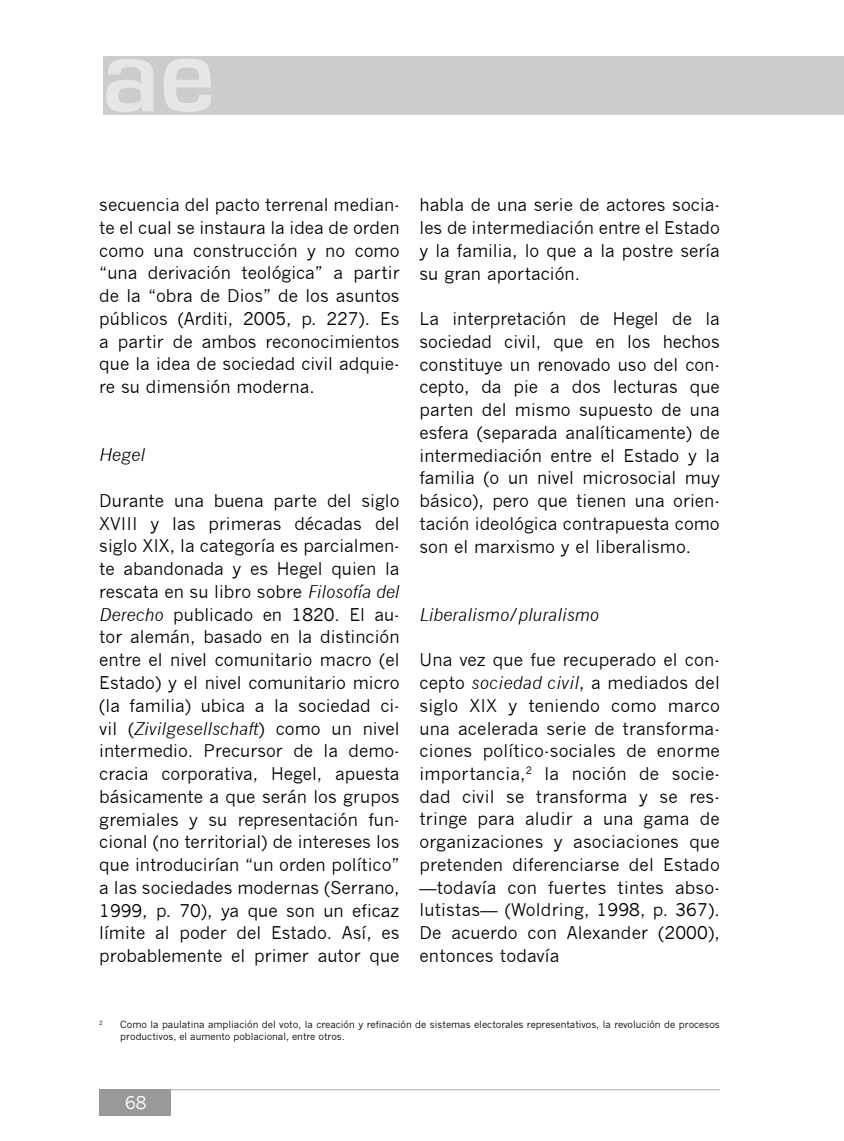
<style>
.page{position:relative;width:844px;height:1141px;background:#fff}
.page>*{position:absolute;margin:0;border:0;box-sizing:border-box;transform-origin:0 0}
.t1{font:17.15px/22.8px "News Gothic";color:#000;text-align:justify}
.t2{font:italic 17.15px "News Gothic";color:#000}
.t3{font:17.15px "News Gothic";color:#fff}
.t4{font:9.62px/11.5px "News Gothic";color:#000}
.t5{font:5.6px "News Gothic";color:#000}
.s1{font-style:italic}
</style>
<div class="page">
<hr style="left:99px;top:1089px;width:620px;height:1px;background:#a7a9ac">
<div style="left:99px;top:1090px;width:71px;height:26px;background:#999"></div>
<div style="left:103px;top:56px;width:740px;height:59px;background:#ccc"></div>
<svg style="left:106px;top:59px;width:47px;height:53px"></svg>
<svg style="left:164px;top:59px;width:47px;height:53px"></svg>
<p class="t1" style="left:99px;top:194px;width:302px">secuencia del pacto terrenal median&shy;te el cual se instaura la idea de orden como una construcción y no como “una derivación teológica” a partir de la “obra de Dios” de los asuntos públicos (Arditi, 2005, p. 227). Es a partir de ambos reconocimientos que la idea de sociedad civil adquie&shy;re su dimensión moderna.</p>
<p class="t2" style="left:99px;top:445px;width:47px">Hegel</p>
<p class="t1" style="left:99px;top:489px;width:302px">Durante una buena parte del siglo XVIII y las primeras décadas del siglo XIX, la categoría es parcialmen&shy;te abandonada y es Hegel quien la rescata en su libro sobre <span class="s1">Filosofía del Derecho</span> publicado en 1820. El au&shy;tor alemán, basado en la distinción entre el nivel comunitario macro (el Estado) y el nivel comunitario micro (la familia) ubica a la sociedad ci&shy;vil (<span class="s1">Zivilgesellschaft</span>) como un nivel intermedio. Precursor de la demo&shy;cracia corporativa, Hegel, apuesta básicamente a que serán los grupos gremiales y su representación fun&shy;cional (no territorial) de intereses los que introducirían “un orden político” a las sociedades modernas (Serrano, 1999, p. 70), ya que son un eficaz límite al poder del Estado. Así, es probablemente el primer autor que</p>
<p class="t1" style="left:419px;top:194px;width:302px">habla de una serie de actores socia&shy;les de intermediación entre el Estado y la familia, lo que a la postre sería su gran aportación.</p>
<p class="t1" style="left:419px;top:308px;width:302px">La interpretación de Hegel de la sociedad civil, que en los hechos constituye un renovado uso del con&shy;cepto, da pie a dos lecturas que parten del mismo supuesto de una esfera (separada analíticamente) de intermediación entre el Estado y la familia (o un nivel microsocial muy básico), pero que tienen una orien&shy;tación ideológica contrapuesta como son el marxismo y el liberalismo.</p>
<p class="t2" style="left:419px;top:605px;width:181px">Liberalismo/pluralismo</p>
<p class="t1" style="left:419px;top:649px;width:302px">Una vez que fue recuperado el con&shy;cepto <span class="s1">sociedad civil</span>, a mediados del siglo XIX y teniendo como marco una acelerada serie de transforma&shy;ciones político-sociales de enorme importancia,<sup>2</sup> la noción de socie&shy;dad civil se transforma y se res&shy;tringe para aludir a una gama de organizaciones y asociaciones que pretenden diferenciarse del Estado —todavía con fuertes tintes abso&shy;lutistas— (Woldring, 1998, p. 367).<br>De acuerdo con Alexander (2000), entonces todavía</p>
<p class="t5" style="left:99px;top:1020px;width:5px">2</p>
<p class="t4" style="left:120px;top:1019px;width:601px">Como la paulatina ampliación del voto, la creación y refinación de sistemas electorales representativos, la revolución de procesos productivos, el aumento poblacional, entre otros.</p>
<p class="t3" style="left:125px;top:1093px;width:23px">68</p>
</div>
